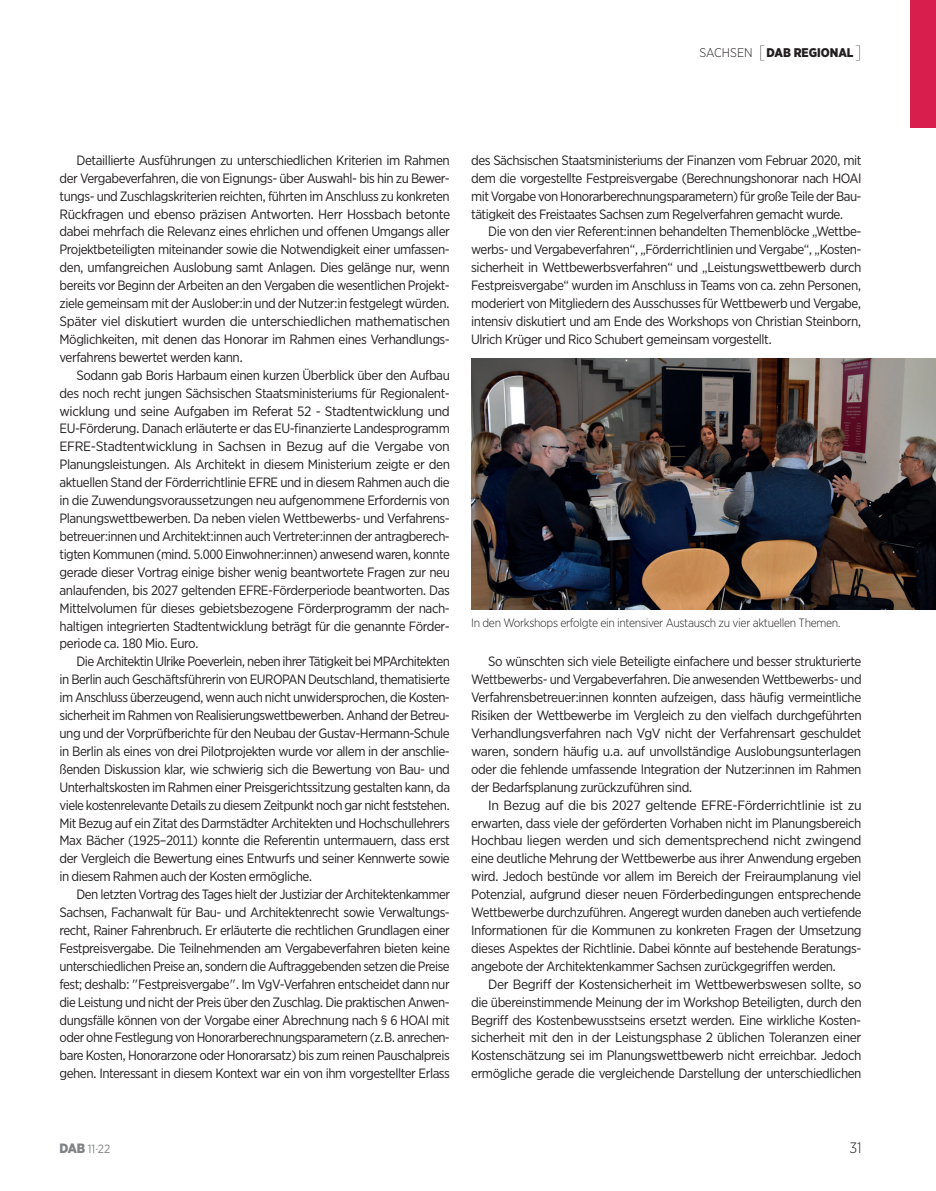
<style>
.page{position:relative;width:936px;height:1191px;background:#fff}
.page>*{position:absolute;margin:0;border:0;box-sizing:border-box;transform-origin:0 0}
.t1{font:300 15px "Gotham Narrow";color:#231f20}
.t2{font:13.5px/17.9px "Gotham Narrow";letter-spacing:-.03em;color:#231f20;text-align:justify}
.t3{font:13.5px/17.9px "Gotham Narrow";letter-spacing:-.03em;color:#231f20;text-align:justify;scale:1.05 1}
.t4{font:900 12.6px "Gotham Narrow";color:#231f20}
.t5{font:300 12px "Gotham Narrow";letter-spacing:-.025em;color:#231f20}
.t6{font:12px "Gotham Narrow";color:#808285}
.s1{font-weight:300}
.s2{font-weight:100;font-size:18px}
.s3{font-weight:900;font-size:13.5px}
</style>
<div class="page">
<img style="left:471px;top:359px;width:464px;height:250px">
<div style="left:910px;top:0;width:25px;height:128px;background:#d81e4c"></div>
<p class="t4" style="left:699px;top:44px;width:164px"><span class="s1">Sachsen</span> <span class="s2">[</span>DAB REGIONAL<span class="s2">]</span></p>
<p class="t2" style="left:60px;top:151px;width:392px;text-indent:17px">Detaillierte Ausführungen zu unterschiedlichen Kriterien im Rahmen der Vergabeverfahren, die von Eignungs- über Auswahl- bis hin zu Bewer&shy;tungs- und Zuschlagskriterien reichten, führten im Anschluss zu konkreten Rückfragen und ebenso präzisen Antworten. Herr Hossbach betonte dabei mehrfach die Relevanz eines ehrlichen und offenen Umgangs aller Projektbeteiligten miteinander sowie die Notwendigkeit einer umfassen&shy;den, umfangreichen Auslobung samt Anlagen. Dies gelänge nur, wenn bereits vor Beginn der Arbeiten an den Vergaben die wesentlichen Projekt&shy;ziele gemeinsam mit der Auslober:in und der Nutzer:in festgelegt würden.<br>Später viel diskutiert wurden die unterschiedlichen mathematischen Möglichkeiten, mit denen das Honorar im Rahmen eines Verhandlungs&shy;verfahrens bewertet werden kann.</p>
<p class="t2" style="left:60px;top:366px;width:392px;text-indent:17px">Sodann gab Boris Harbaum einen kurzen Überblick über den Aufbau des noch recht jungen Sächsischen Staatsministeriums für Regionalent&shy;wicklung und seine Aufgaben im Referat 52 - Stadtentwicklung und EU-Förderung. Danach erläuterte er das EU-finanzierte Landesprogramm EFRE-Stadtentwicklung in Sachsen in Bezug auf die Vergabe von Planungsleistungen. Als Architekt in diesem Ministerium zeigte er den aktuellen Stand der Förderrichtlinie EFRE und in diesem Rahmen auch die in die Zuwendungsvoraussetzungen neu aufgenommene Erfordernis von Planungswettbewerben. Da neben vielen Wettbewerbs- und Verfahrens&shy;betreuer:innen und Architekt:innen auch Vertreter:innen der antragberech&shy;tigten Kommunen (mind. 5.000 Einwohner:innen) anwesend waren, konnte gerade dieser Vortrag einige bisher wenig beantwortete Fragen zur neu anlaufenden, bis 2027 geltenden EFRE-Förderperiode beantworten. Das Mittelvolumen für dieses gebietsbezogene Förderprogramm der nach&shy;haltigen integrierten Stadtentwicklung beträgt für die genannte Förder&shy;periode ca. 180 Mio. Euro.</p>
<p class="t2" style="left:60px;top:652px;width:392px;text-indent:17px">Die Architektin Ulrike Poeverlein, neben ihrer Tätigkeit bei MPArchitekten in Berlin auch Geschäftsführerin von EUROPAN Deutschland, thematisierte im Anschluss überzeugend, wenn auch nicht unwidersprochen, die Kosten&shy;sicherheit im Rahmen von Realisierungswettbewerben. Anhand der Betreu&shy;ung und der Vorprüfberichte für den Neubau der Gustav-Hermann-Schule in Berlin als eines von drei Pilotprojekten wurde vor allem in der anschlie&shy;ßenden Diskussion klar, wie schwierig sich die Bewertung von Bau- und Unterhaltskosten im Rahmen einer Preisgerichtssitzung gestalten kann, da viele kostenrelevante Details zu diesem Zeitpunkt noch gar nicht feststehen.<br>Mit Bezug auf ein Zitat des Darmstädter Architekten und Hochschullehrers Max Bächer (1925–2011) konnte die Referentin untermauern, dass erst der Vergleich die Bewertung eines Entwurfs und seiner Kennwerte sowie in diesem Rahmen auch der Kosten ermögliche.</p>
<p class="t2" style="left:60px;top:885px;width:392px;text-indent:17px">Den letzten Vortrag des Tages hielt der Justiziar der Architektenkammer Sachsen, Fachanwalt für Bau- und Architektenrecht sowie Verwaltungs&shy;recht, Rainer Fahrenbruch. Er erläuterte die rechtlichen Grundlagen einer Festpreisvergabe. Die Teilnehmenden am Vergabeverfahren bieten keine unterschiedlichen Preise an, sondern die Auftraggebenden setzen die Preise fest; deshalb: "Festpreisvergabe". Im VgV-Verfahren entscheidet dann nur die Leistung und nicht der Preis über den Zuschlag. Die praktischen Anwen&shy;dungsfälle können von der Vorgabe einer Abrechnung nach § 6 HOAI mit oder ohne Festlegung von Honorarberechnungsparametern (z. B. anrechen&shy;bare Kosten, Honorarzone oder Honorarsatz) bis zum reinen Pauschalpreis gehen. Interessant in diesem Kontext war ein von ihm vorgestellter Erlass</p>
<p class="t2" style="left:471px;top:151px;width:392px">des Sächsischen Staatsministeriums der Finanzen vom Februar 2020, mit dem die vorgestellte Festpreisvergabe (Berechnungshonorar nach HOAI mit Vorgabe von Honorarberechnungsparametern) für große Teile der Bau&shy;tätigkeit des Freistaates Sachsen zum Regelverfahren gemacht wurde.</p>
<p class="t2" style="left:471px;top:222px;width:392px;text-indent:17px">Die von den vier Referent:innen behandelten Themenblöcke „Wettbe&shy;werbs- und Vergabeverfahren“, „Förderrichtlinien und Vergabe“, „Kosten&shy;sicherheit in Wettbewerbsverfahren“ und „Leistungswettbewerb durch Festpreisvergabe“ wurden im Anschluss in Teams von ca. zehn Personen, moderiert von Mitgliedern des Ausschusses für Wettbewerb und Vergabe, intensiv diskutiert und am Ende des Workshops von Christian Steinborn, Ulrich Krüger und Rico Schubert gemeinsam vorgestellt.</p>
<p class="t5" style="left:471px;top:615px;width:371px">In den Workshops erfolgte ein intensiver Austausch zu vier aktuellen Themen.</p>
<p class="t2" style="left:471px;top:652px;width:392px;text-indent:17px">So wünschten sich viele Beteiligte einfachere und besser strukturierte Wettbewerbs- und Vergabeverfahren. Die anwesenden Wettbewerbs- und Verfahrensbetreuer:innen konnten aufzeigen, dass häufig vermeintliche Risiken der Wettbewerbe im Vergleich zu den vielfach durchgeführten Verhandlungsverfahren nach VgV nicht der Verfahrensart geschuldet waren, sondern häufig u.a. auf unvollständige Auslobungsunterlagen oder die fehlende umfassende Integration der Nutzer:innen im Rahmen der Bedarfsplanung zurückzuführen sind.</p>
<p class="t3" style="left:471px;top:795px;width:373px;text-indent:17px">In Bezug auf die bis 2027 geltende EFRE-Förderrichtlinie ist zu erwarten, dass viele der geförderten Vorhaben nicht im Planungsbereich Hochbau liegen werden und sich dementsprechend nicht zwingend eine deutliche Mehrung der Wettbewerbe aus ihrer Anwendung ergeben wird. Jedoch bestünde vor allem im Bereich der Freiraumplanung viel Potenzial, aufgrund dieser neuen Förderbedingungen entsprechende Wettbewerbe durchzuführen. Angeregt wurden daneben auch vertiefende Informationen für die Kommunen zu konkreten Fragen der Umsetzung dieses Aspektes der Richtlinie. Dabei könnte auf bestehende Beratungs&shy;angebote der Architektenkammer Sachsen zurückgegriffen werden.</p>
<p class="t2" style="left:471px;top:974px;width:392px;text-indent:17px">Der Begriff der Kostensicherheit im Wettbewerbswesen sollte, so die übereinstimmende Meinung der im Workshop Beteiligten, durch den Begriff des Kostenbewusstseins ersetzt werden. Eine wirkliche Kosten&shy;sicherheit mit den in der Leistungsphase 2 üblichen Toleranzen einer Kostenschätzung sei im Planungswettbewerb nicht erreichbar. Jedoch ermögliche gerade die vergleichende Darstellung der unterschiedlichen</p>
<p class="t6" style="left:60px;top:1141px;width:52px"><span class="s3">DAB</span> 11·22</p>
<p class="t1" style="left:849px;top:1138px;width:14px">31</p>
</div>
